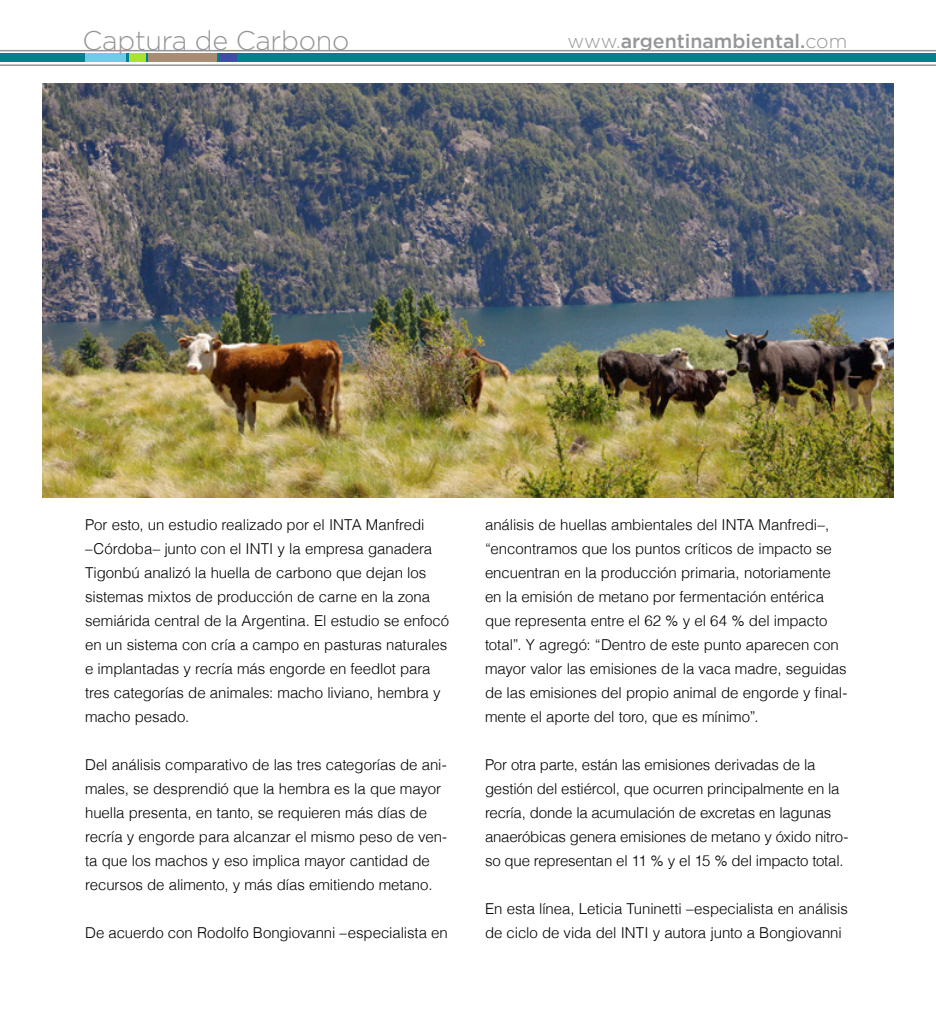
<style>
.page{position:relative;width:936px;height:1021px;background:#fff}
.page>*{position:absolute;margin:0;border:0;box-sizing:border-box;transform-origin:0 0}
.t1{font:300 27px "Gotham";letter-spacing:-.01em;color:#939598}
.t2{font:500 19.5px "Gotham";color:#939598}
.t3{font:300 15px/24px "Helvetica";letter-spacing:-.005em;color:#000}
.s1{font-weight:300}
</style>
<div class="page">
<hr style="left:0;top:50px;width:935px;height:1px;background:#939598">
<div style="left:0;top:54px;width:935px;height:8px;background:#00828b"></div>
<div style="left:148px;top:54px;width:69px;height:8px;background:#a88c74"></div>
<div style="left:220px;top:54px;width:17px;height:8px;background:#404ea1"></div>
<div style="left:129px;top:54px;width:16px;height:8px;background:#a9e32a"></div>
<div style="left:86px;top:54px;width:40px;height:8px;background:#6bcde8"></div>
<hr style="left:0;top:64px;width:935px;height:2px;background:#939598">
<img style="left:43px;top:83px;width:850px;height:414px">
<p class="t1" style="left:83px;top:23px;width:268px">Captura de Carbono</p>
<p class="t2" style="left:567px;top:29px;width:281px"><span class="s1">www.</span>argentinambiental.<span class="s1">com</span></p>
<p class="t3" style="left:85px;top:511px;width:366px">Por esto, un estudio realizado por el INTA Manfredi –Córdoba– junto con el INTI y la empresa ganadera Tigonbú analizó la huella de carbono que dejan los sistemas mixtos de producción de carne en la zona semiárida central de la Argentina. El estudio se enfocó en un sistema con cría a campo en pasturas naturales e implantadas y recría más engorde en feedlot para tres categorías de animales: macho liviano, hembra y macho pesado.</p>
<p class="t3" style="left:85px;top:751px;width:364px">Del análisis comparativo de las tres categorías de ani&shy;males, se desprendió que la hembra es la que mayor huella presenta, en tanto, se requieren más días de recría y engorde para alcanzar el mismo peso de ven&shy;ta que los machos y eso implica mayor cantidad de recursos de alimento, y más días emitiendo metano.</p>
<p class="t3" style="left:85px;top:919px;width:364px">De acuerdo con Rodolfo Bongiovanni –especialista en</p>
<p class="t3" style="left:485px;top:511px;width:364px">análisis de huellas ambientales del INTA Manfredi–, “encontramos que los puntos críticos de impacto se encuentran en la producción primaria, notoriamente en la emisión de metano por fermentación entérica que representa entre el 62 % y el 64 % del impacto total”. Y agregó: “Dentro de este punto aparecen con mayor valor las emisiones de la vaca madre, seguidas de las emisiones del propio animal de engorde y final&shy;mente el aporte del toro, que es mínimo”.</p>
<p class="t3" style="left:485px;top:751px;width:365px">Por otra parte, están las emisiones derivadas de la gestión del estiércol, que ocurren principalmente en la recría, donde la acumulación de excretas en lagunas anaeróbicas genera emisiones de metano y óxido nitro&shy;so que representan el 11 % y el 15 % del impacto total.</p>
<p class="t3" style="left:485px;top:895px;width:364px">En esta línea, Leticia Tuninetti –especialista en análisis de ciclo de vida del INTI y autora junto a Bongiovanni</p>
</div>
